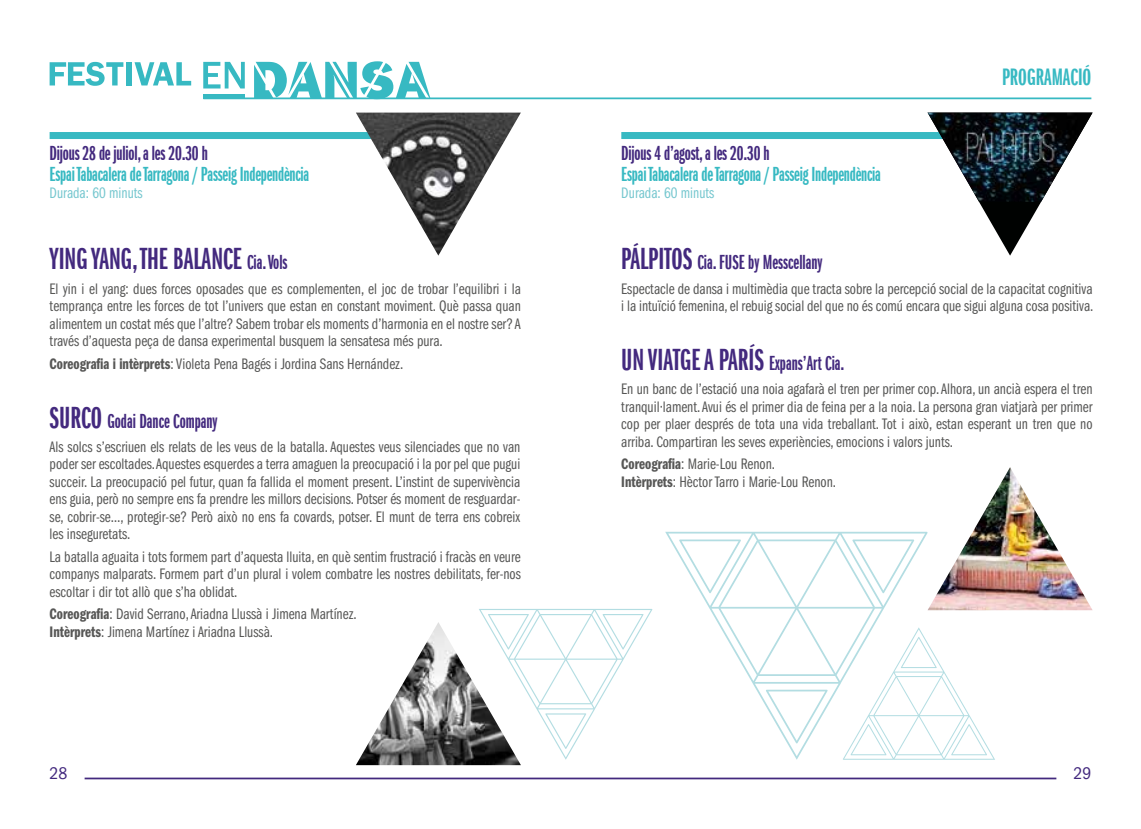
<style>
.page{position:relative;width:1141px;height:829px;background:#fff}
.page>*{position:absolute;margin:0;border:0;box-sizing:border-box;transform-origin:0 0}
.t1{font:31.5px "Franklin Gothic LT Com Dm X Cm";color:#43297e}
.t2{font:24.5px "Franklin Gothic LT Com Dm X Cm";color:#37b9c2}
.t3{font:21px "Franklin Gothic LT Com Dm X Cm";color:#43297e}
.t4{font:21px "Franklin Gothic LT Com Dm X Cm";letter-spacing:-.01em;color:#37b9c2}
.t5{font:condensed 17.5px "Franklin Gothic";color:#43297e}
.t6{font:15.75px/17.5px "Franklin Gothic Book Cmpr";color:#575756;text-align:justify}
.t7{font:15.75px "Franklin Gothic Book Cmpr";color:#76c7cf}
.s1{font-size:21px}
.s2{font-size:31.5px}
.s3{font-family:"Franklin Gothic Demi Cmpr"}
</style>
<div class="page">
<hr style="left:85px;top:777px;width:971px;height:2px;background:#43297e">
<svg style="left:50px;top:62px;width:73px;height:24px"></svg>
<div style="left:126px;top:62px;width:6px;height:23px;background:#37b9c2"></div>
<svg style="left:135px;top:62px;width:56px;height:23px"></svg>
<svg style="left:203px;top:62px;width:42px;height:26px"></svg>
<div style="left:203px;top:94px;width:42px;height:5px;background:#37b9c2"></div>
<svg style="left:254px;top:61px;width:176px;height:36px"></svg>
<hr style="left:203px;top:97px;width:888px;height:2px;background:#37b9c2">
<div style="left:50px;top:132px;width:382px;height:7px;background:#37b9c2"></div>
<div style="left:621px;top:132px;width:383px;height:7px;background:#37b9c2"></div>
<img style="left:356px;top:113px;width:165px;height:142px">
<svg style="left:978px;top:201px;width:64px;height:54px"></svg>
<img style="left:928px;top:113px;width:165px;height:88px">
<img style="left:356px;top:622px;width:165px;height:143px">
<img style="left:928px;top:467px;width:165px;height:143px">
<svg style="left:665px;top:531px;width:263px;height:228px"></svg>
<svg style="left:852px;top:539px;width:62px;height:54px"></svg>
<svg style="left:679px;top:539px;width:62px;height:54px"></svg>
<svg style="left:766px;top:689px;width:62px;height:54px"></svg>
<svg style="left:843px;top:627px;width:152px;height:132px"></svg>
<svg style="left:479px;top:609px;width:173px;height:150px"></svg>
<h3 class="t3" style="left:50px;top:141px;width:160px">Dijous 28 de juliol, a les 20.30 h</h3>
<h3 class="t4" style="left:50px;top:162px;width:261px">Espai Tabacalera de Tarragona / Passeig Independència</h3>
<p class="t7" style="left:50px;top:184px;width:95px">Durada: 60 minuts</p>
<h3 class="t3" style="left:621px;top:141px;width:150px">Dijous 4 d’agost, a les 20.30 h</h3>
<h3 class="t4" style="left:621px;top:162px;width:261px">Espai Tabacalera de Tarragona / Passeig Independència</h3>
<p class="t7" style="left:621px;top:184px;width:95px">Durada: 60 minuts</p>
<h1 class="t1" style="left:50px;top:242px;width:239px">YING YANG, THE BALANCE <span class="s1">Cia. Vols</span></h1>
<h3 class="t3" style="left:621px;top:251px;width:203px"><span class="s2">PÁLPITOS</span> Cia. FUSE by Messcellany</h3>
<h2 class="t2" style="left:1002px;top:64px;width:91px">PROGRAMACIÓ</h2>
<p class="t6" style="left:50px;top:280px;width:473px">El yin i el yang: dues forces oposades que es complementen, el joc de trobar l’equilibri i la temprança entre les forces de tot l’univers que estan en constant moviment. Què passa quan alimentem un costat més que l’altre? Sabem trobar els moments d’harmonia en el nostre ser? A través d’aquesta peça de dansa experimental busquem la sensatesa més pura.</p>
<p class="t6" style="left:50px;top:355px;width:355px"><span class="s3">Coreografia i intèrprets</span>: Violeta Pena Bagés i Jordina Sans Hernández.</p>
<h3 class="t3" style="left:50px;top:409px;width:170px"><span class="s2">SURCO</span> Godai Dance Company</h3>
<p class="t6" style="left:50px;top:438px;width:472px">Als solcs s’escriuen els relats de les veus de la batalla. Aquestes veus silenciades que no van poder ser escoltades. Aquestes esquerdes a terra amaguen la preocupació i la por pel que pugui succeir. La preocupació pel futur, quan fa fallida el moment present. L’instint de supervivència ens guia, però no sempre ens fa prendre les millors decisions. Potser és moment de resguardar&shy;se, cobrir-se…, protegir-se? Però això no ens fa covards, potser. El munt de terra ens cobreix les inseguretats.</p>
<p class="t6" style="left:50px;top:548px;width:473px">La batalla aguaita i tots formem part d’aquesta lluita, en què sentim frustració i fracàs en veure companys malparats. Formem part d’un plural i volem combatre les nostres debilitats, fer-nos escoltar i dir tot allò que s’ha oblidat.</p>
<p class="t6" style="left:50px;top:605px;width:309px"><span class="s3">Coreografia</span>: David Serrano, Ariadna Llussà i Jimena Martínez.<br><span class="s3">Intèrprets</span>: Jimena Martínez i Ariadna Llussà.</p>
<p class="t6" style="left:621px;top:280px;width:474px">Espectacle de dansa i multimèdia que tracta sobre la percepció social de la capacitat cognitiva i la intuïció femenina, el rebuig social del que no és comú encara que sigui alguna cosa positiva.</p>
<h1 class="t1" style="left:621px;top:342px;width:225px">UN VIATGE A PARÍS <span class="s1">Expans’Art Cia.</span></h1>
<p class="t6" style="left:621px;top:380px;width:473px">En un banc de l’estació una noia agafarà el tren per primer cop. Alhora, un ancià espera el tren tranquil·lament. Avui és el primer dia de feina per a la noia. La persona gran viatjarà per primer cop per plaer després de tota una vida treballant. Tot i això, estan esperant un tren que no arriba. Compartiran les seves experiències, emocions i valors junts.</p>
<p class="t6" style="left:621px;top:455px;width:216px"><span class="s3">Coreografia</span>: Marie-Lou Renon.<br><span class="s3">Intèrprets</span>: Hèctor Tarro i Marie-Lou Renon.</p>
<p class="t5" style="left:50px;top:763px;width:19px">28</p>
<p class="t5" style="left:1073px;top:763px;width:19px">29</p>
</div>
